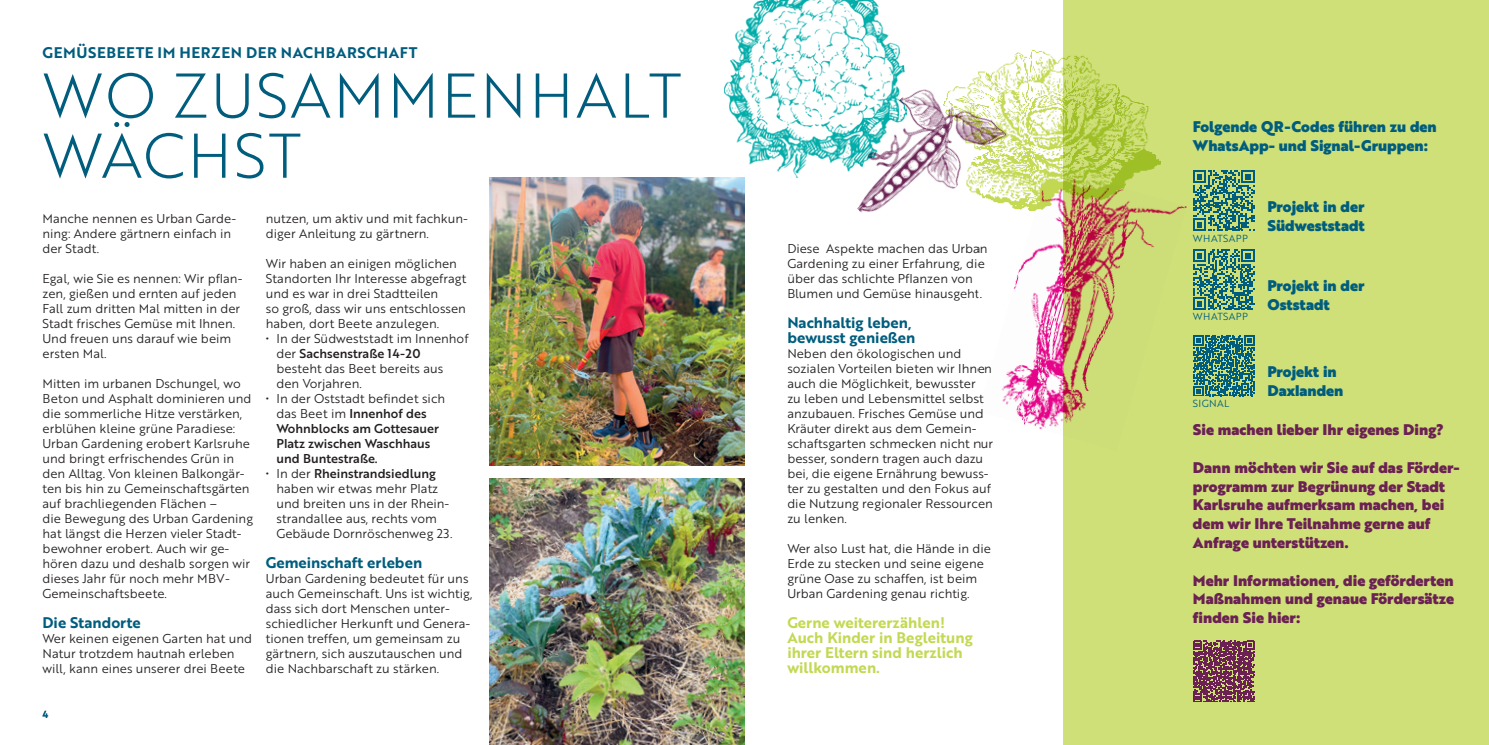
<style>
.page{position:relative;width:1489px;height:745px;background:#fff}
.page>*{position:absolute;margin:0;border:0;box-sizing:border-box;transform-origin:0 0}
.t1{font:61.25px/60px "Brother 1816 Light";letter-spacing:.04em;color:#005d7d}
.t2{font:15px/18.8px "Brother 1816 Black";color:#6b2153}
.t3{font:15px/18.8px "Brother 1816 Black";color:#005d7d}
.t4{font:15px/15px "Brother 1816 Bold";color:#c3d953}
.t5{font:15px/15px "Brother 1816 Bold";letter-spacing:.005em;color:#005d7d}
.t6{font:15px "Brother 1816 Bold";letter-spacing:.04em;color:#005d7d}
.t7{font:12.5px/15px "Brother 1816 Book";color:#231f20}
.t8{font:12.5px/15px "Brother 1816 Medium";color:#231f20}
.t9{font:10px "Brother 1816 Book";letter-spacing:.04em;color:#005d7d}
.t10{font:10px "Brother 1816 Medium";color:#005d7d}
.s1{font-family:"Brother 1816 Book"}
</style>
<div class="page">
<img style="left:724px;top:0;width:177px;height:177px">
<img style="left:823px;top:63px;width:120px;height:150px">
<div style="left:1063px;top:0;width:425px;height:744px;background:#cfe079"></div>
<svg style="left:1193px;top:640px;width:61px;height:61px"></svg>
<svg style="left:1193px;top:170px;width:61px;height:61px"></svg>
<svg style="left:1193px;top:249px;width:61px;height:60px"></svg>
<svg style="left:1193px;top:335px;width:61px;height:61px"></svg>
<img style="left:489px;top:178px;width:255px;height:287px">
<img style="left:489px;top:478px;width:255px;height:266px">
<img style="left:943px;top:50px;width:217px;height:145px">
<img style="left:978px;top:167px;width:208px;height:262px">
<p class="t6" style="left:43px;top:41px;width:376px">GEMÜSEBEETE IM HERZEN DER NACHBARSCHAFT</p>
<h1 class="t1" style="left:43px;top:63px;width:640px">WO ZUSAMMENHALT<br>WÄCHST</h1>
<p class="t7" style="left:43px;top:210px;width:195px">Manche nennen es Urban Garde&shy;ning: Andere gärtnern einfach in der Stadt.</p>
<p class="t7" style="left:43px;top:270px;width:201px">Egal, wie Sie es nennen: Wir pflan&shy;zen, gießen und ernten auf jeden<br>Fall zum dritten Mal mitten in der<br>Stadt frisches Gemüse mit Ihnen.<br>Und freuen uns darauf wie beim ersten Mal.</p>
<p class="t7" style="left:43px;top:375px;width:212px">Mitten im urbanen Dschungel, wo<br>Beton und Asphalt dominieren und die sommerliche Hitze verstärken, erblühen kleine grüne Paradiese:<br>Urban Gardening erobert Karlsruhe und bringt erfrischendes Grün in den Alltag. Von kleinen Balkongär&shy;ten bis hin zu Gemeinschaftsgärten auf brachliegenden Flächen –<br>die Bewegung des Urban Gardening hat längst die Herzen vieler Stadt&shy;bewohner erobert. Auch wir ge&shy;hören dazu und deshalb sorgen wir dieses Jahr für noch mehr MBV-<br>Gemeinschaftsbeete.</p>
<p class="t5" style="left:43px;top:614px;width:100px">Die Standorte</p>
<p class="t7" style="left:43px;top:630px;width:211px">Wer keinen eigenen Garten hat und<br>Natur trotzdem hautnah erleben will, kann eines unserer drei Beete</p>
<p class="t7" style="left:266px;top:210px;width:204px">nutzen, um aktiv und mit fachkun&shy;diger Anleitung zu gärtnern.</p>
<p class="t7" style="left:266px;top:255px;width:202px">Wir haben an einigen möglichen<br>Standorten Ihr Interesse abgefragt und es war in drei Stadtteilen<br>so groß, dass wir uns entschlossen haben, dort Beete anzulegen.</p>
<p class="t7" style="left:266px;top:330px;width:204px">• In der Südweststadt im Innenhof</p>
<p class="t8" style="left:276px;top:345px;width:146px"><span class="s1">der</span> Sachsenstraße 14-20</p>
<p class="t7" style="left:276px;top:360px;width:168px">besteht das Beet bereits aus den Vorjahren.</p>
<p class="t7" style="left:266px;top:390px;width:181px">• In der Oststadt befindet sich</p>
<p class="t8" style="left:276px;top:405px;width:164px"><span class="s1">das Beet im</span> Innenhof des<br>Wohnblocks am Gottesauer<br>Platz zwischen Waschhaus und Buntestraße.</p>
<p class="t8" style="left:266px;top:465px;width:171px"><span class="s1">• In der</span> Rheinstrandsiedlung</p>
<p class="t7" style="left:276px;top:480px;width:177px">haben wir etwas mehr Platz und breiten uns in der Rhein&shy;strandallee aus, rechts vom<br>Gebäude Dornröschenweg 23.</p>
<p class="t5" style="left:266px;top:554px;width:158px">Gemeinschaft erleben</p>
<p class="t7" style="left:266px;top:570px;width:208px">Urban Gardening bedeutet für uns auch Gemeinschaft. Uns ist wichtig, dass sich dort Menschen unter&shy;schiedlicher Herkunft und Genera&shy;tionen treffen, um gemeinsam zu gärtnern, sich auszutauschen und die Nachbarschaft zu stärken.</p>
<p class="t10" style="left:43px;top:706px;width:7px">4</p>
<p class="t7" style="left:787px;top:240px;width:202px">Diese Aspekte machen das Urban<br>Gardening zu einer Erfahrung, die über das schlichte Pflanzen von<br>Blumen und Gemüse hinausgeht.</p>
<p class="t5" style="left:787px;top:314px;width:130px">Nachhaltig leben, bewusst genießen</p>
<p class="t7" style="left:787px;top:345px;width:207px">Neben den ökologischen und sozialen Vorteilen bieten wir Ihnen auch die Möglichkeit, bewusster<br>zu leben und Lebensmittel selbst anzubauen. Frisches Gemüse und<br>Kräuter direkt aus dem Gemein&shy;schaftsgarten schmecken nicht nur besser, sondern tragen auch dazu bei, die eigene Ernährung bewuss&shy;ter zu gestalten und den Fokus auf die Nutzung regionaler Ressourcen zu lenken.</p>
<p class="t7" style="left:787px;top:540px;width:205px">Wer also Lust hat, die Hände in die<br>Erde zu stecken und seine eigene grüne Oase zu schaffen, ist beim<br>Urban Gardening genau richtig.</p>
<p class="t4" style="left:787px;top:614px;width:187px">Gerne weitererzählen!<br>Auch Kinder in Begleitung ihrer Eltern sind herzlich willkommen.</p>
<p class="t3" style="left:1192px;top:117px;width:245px">Folgende QR-Codes führen zu den<br>WhatsApp- und Signal-Gruppen:</p>
<p class="t9" style="left:1192px;top:230px;width:57px">WHATSAPP</p>
<p class="t9" style="left:1192px;top:309px;width:57px">WHATSAPP</p>
<p class="t9" style="left:1192px;top:395px;width:38px">SIGNAL</p>
<p class="t3" style="left:1267px;top:197px;width:99px">Projekt in der<br>Südweststadt</p>
<p class="t3" style="left:1267px;top:276px;width:99px">Projekt in der<br>Oststadt</p>
<p class="t3" style="left:1267px;top:362px;width:77px">Projekt in<br>Daxlanden</p>
<p class="t2" style="left:1192px;top:420px;width:252px">Sie machen lieber Ihr eigenes Ding?</p>
<p class="t2" style="left:1192px;top:457px;width:268px">Dann möchten wir Sie auf das Förder&shy;programm zur Begrünung der Stadt<br>Karlsruhe aufmerksam machen, bei dem wir Ihre Teilnahme gerne auf<br>Anfrage unterstützen.</p>
<p class="t2" style="left:1192px;top:570px;width:262px;text-align:justify">Mehr Informationen, die geförderten Maßnahmen und genaue Fördersätze finden Sie hier:</p>
</div>
